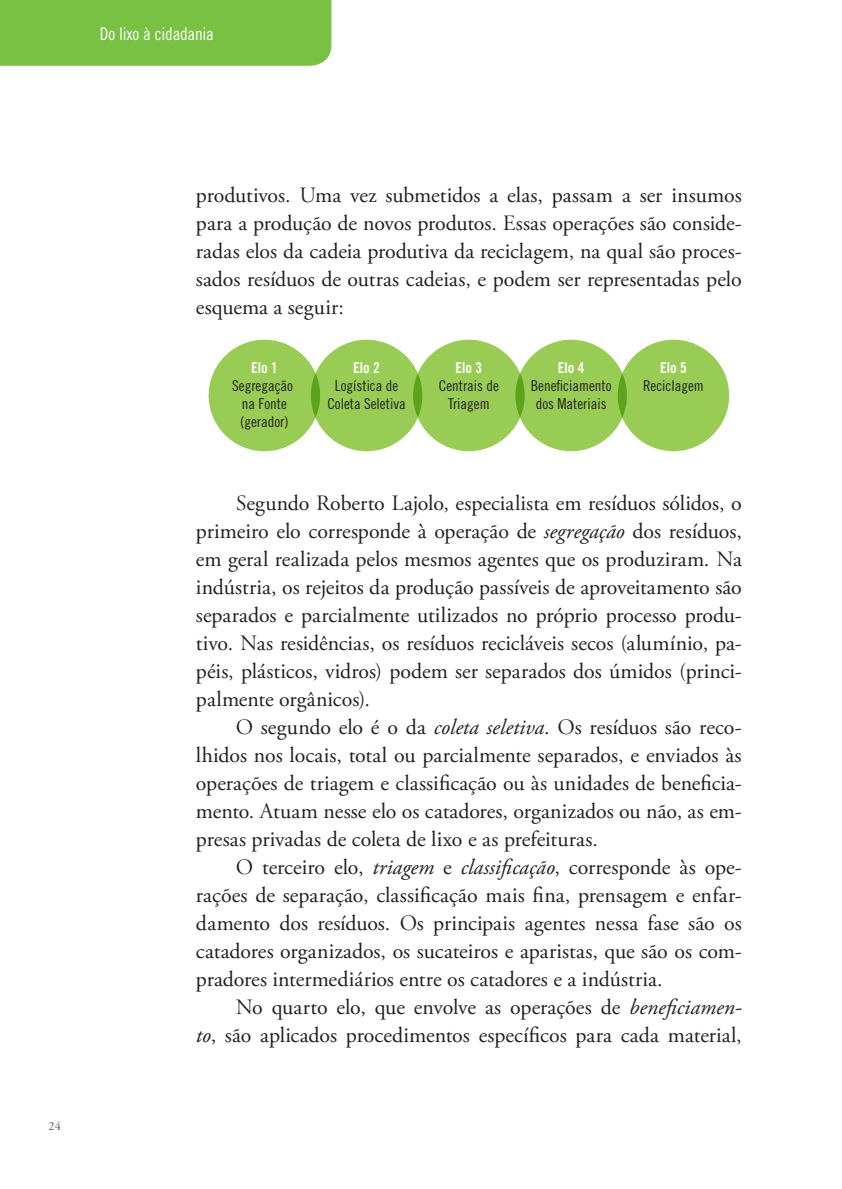
<style>
.page{position:relative;width:842px;height:1189px;background:#fff}
.page>*{position:absolute;margin:0;border:0;box-sizing:border-box;transform-origin:0 0}
._00_Corpo_do_Texto{font:21.88px/28px "Adobe Garamond Pro";color:#231f20;text-align:justify}
.t1{font:17.5px "Trade Gothic LT Std Cn 18";letter-spacing:-.015em;color:#fff}
.t2{font:15.05px/18px "Trade Gothic LT Std Cn 18";color:#231f20;text-align:center}
.t3{font:15.05px "Trade Gothic LT Std Bd Cn 20";color:#fff}
.t4{font:12.25px "Adobe Garamond Pro";color:#4b4c4d}
.s1{font-style:italic}
</style>
<div class="page">
<div style="left:311px;top:340px;width:111px;height:111px;background:#99cc54;border-radius:50%"></div>
<div style="left:515px;top:340px;width:112px;height:111px;background:#99cc54;border-radius:50%"></div>
<div style="left:413px;top:340px;width:112px;height:111px;background:#99cc54;border-radius:50%"></div>
<div style="left:618px;top:340px;width:111px;height:111px;background:#99cc54;border-radius:50%"></div>
<div style="left:209px;top:340px;width:111px;height:111px;background:#99cc54;border-radius:50%"></div>
<div style="left:0;top:0;width:331px;height:66px;background:#79c142"></div>
<p class="t1" style="left:100px;top:24px;width:116px">Do lixo à cidadania</p>
<p class="t4" style="left:49px;top:1118px;width:14px">24</p>
<p class="_00_Corpo_do_Texto" style="left:196px;top:182px;width:547px">produtivos. Uma vez submetidos a elas, passam a ser insumos para a produção de novos produtos. Essas operações são conside&shy;radas elos da cadeia produtiva da reciclagem, na qual são proces&shy;sados resíduos de outras cadeias, e podem ser representadas pelo esquema a seguir:</p>
<p class="t3" style="left:251px;top:359px;width:28px">Elo 1</p>
<p class="t2" style="left:232px;top:377px;width:62px">Segregação na Fonte (gerador)</p>
<p class="t3" style="left:353px;top:359px;width:28px">Elo 2</p>
<p class="t2" style="left:327px;top:377px;width:80px">Logística de<br>Coleta Seletiva</p>
<p class="t3" style="left:455px;top:359px;width:28px">Elo 3</p>
<p class="t2" style="left:439px;top:377px;width:61px">Centrais de<br>Triagem</p>
<p class="t3" style="left:558px;top:359px;width:28px">Elo 4</p>
<p class="t2" style="left:531px;top:377px;width:82px">Beneficiamento dos Materiais</p>
<p class="t3" style="left:660px;top:359px;width:28px">Elo 5</p>
<p class="t2" style="left:643px;top:377px;width:62px">Reciclagem</p>
<p class="_00_Corpo_do_Texto" style="left:196px;top:490px;width:547px;text-indent:40px">Segundo Roberto Lajolo, especialista em resíduos sólidos, o primeiro elo corresponde à operação de <span class="s1">segregação</span> dos resíduos, em geral realizada pelos mesmos agentes que os produziram<span class="s1">.</span> Na indústria, os rejeitos da produção passíveis de aproveitamento são separados e parcialmente utilizados no próprio processo produ&shy;tivo. Nas residências, os resíduos recicláveis secos (alumínio, pa&shy;péis, plásticos, vidros) podem ser separados dos úmidos (princi&shy;palmente orgânicos).</p>
<p class="_00_Corpo_do_Texto" style="left:196px;top:714px;width:547px;text-indent:40px">O segundo elo é o da <span class="s1">coleta seletiva</span>. Os resíduos são reco&shy;lhidos nos locais, total ou parcialmente separados, e enviados às operações de triagem e classificação ou às unidades de beneficia&shy;mento. Atuam nesse elo os catadores, organizados ou não, as em&shy;presas privadas de coleta de lixo e as prefeituras.</p>
<p class="_00_Corpo_do_Texto" style="left:196px;top:854px;width:547px;text-indent:40px">O terceiro elo, <span class="s1">triagem</span> e <span class="s1">classificação</span>, corresponde às ope&shy;rações de separação, classificação mais fina, prensagem e enfar&shy;damento dos resíduos. Os principais agentes nessa fase são os catadores organizados, os sucateiros e aparistas, que são os com&shy;pradores intermediários entre os catadores e a indústria.</p>
<p class="_00_Corpo_do_Texto" style="left:196px;top:994px;width:547px;text-align:right">No quarto elo, que envolve as operações de <span class="s1">beneficiamen-<br>to</span>, são aplicados procedimentos específicos para cada material,</p>
</div>
